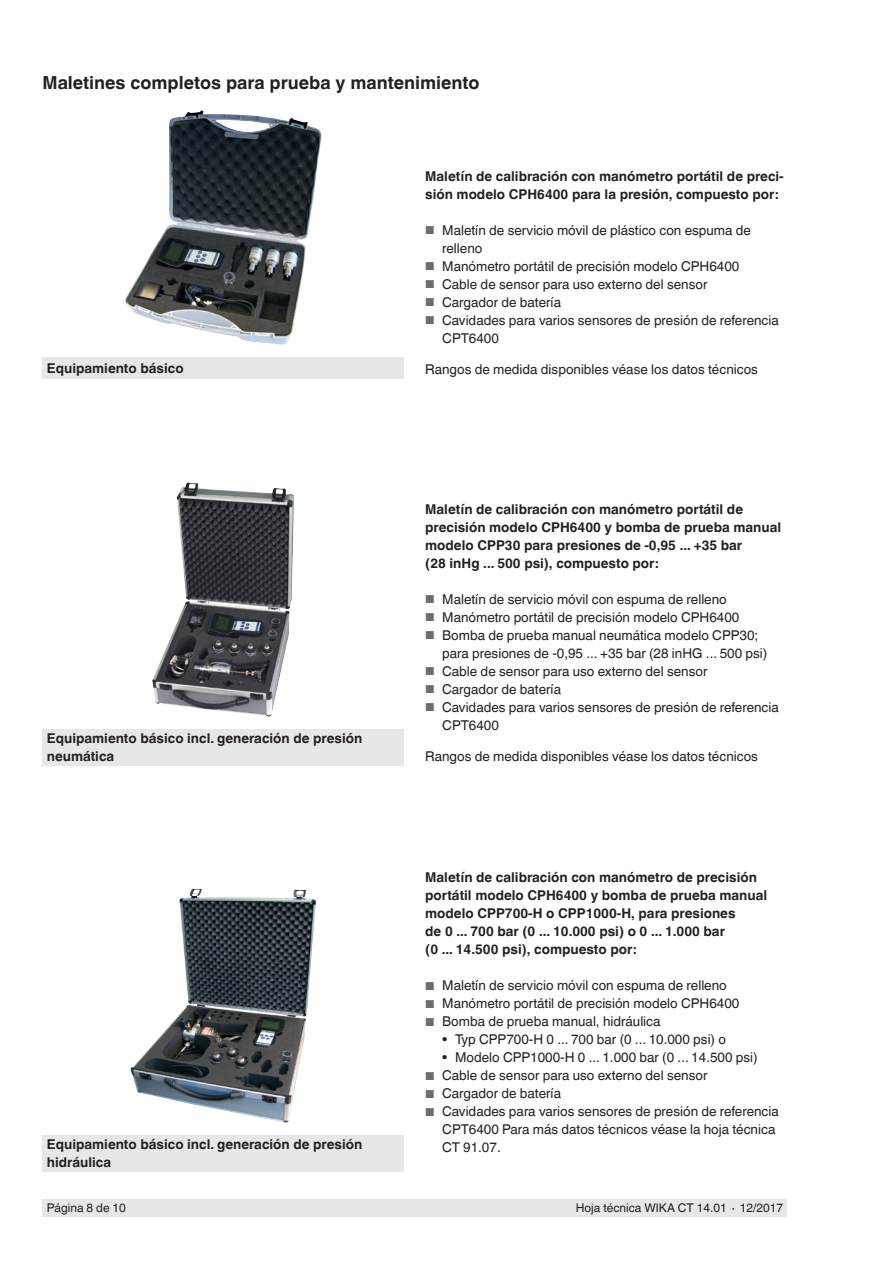
<style>
.page{position:relative;width:893px;height:1263px;background:#fff}
.page>*{position:absolute;margin:0;border:0;box-sizing:border-box;transform-origin:0 0}
.t1{font:700 18px "Helvetica World";color:#231f20}
.t2{font:13.5px/18px "Helvetica World";color:#231f20}
.t3{font:700 13.5px/18px "Helvetica World";color:#231f20}
.t4{font:12px "Helvetica World";color:#231f20}
.s1{font-size:11.55px;color:#6c6d70}
</style>
<div class="page">
<div style="left:43px;top:1199px;width:744px;height:17px;background:#e6e7e9"></div>
<div style="left:43px;top:357px;width:361px;height:21px;background:#e6e7e9"></div>
<img style="left:125px;top:111px;width:196px;height:233px">
<div style="left:43px;top:729px;width:361px;height:36px;background:#e6e7e9"></div>
<img style="left:152px;top:483px;width:142px;height:233px">
<div style="left:43px;top:1135px;width:361px;height:36px;background:#e6e7e9"></div>
<img style="left:130px;top:889px;width:186px;height:234px">
<h1 class="t1" style="left:43px;top:73px;width:438px">Maletines completos para prueba y mantenimiento</h1>
<p class="t3" style="left:47px;top:359px;width:138px">Equipamiento básico</p>
<p class="t3" style="left:47px;top:729px;width:317px">Equipamiento básico incl. generación de presión neumática</p>
<p class="t3" style="left:47px;top:1136px;width:317px">Equipamiento básico incl. generación de presión hidráulica</p>
<p class="t3" style="left:425px;top:167px;width:360px">Maletín de calibración con manómetro portátil de preci&shy;sión modelo CPH6400 para la presión, compuesto por:</p>
<p class="t2" style="left:442px;top:221px;width:310px;text-indent:-17px"><span class="s1">■</span> Maletín de servicio móvil de plástico con espuma de relleno</p>
<p class="t2" style="left:425px;top:257px;width:316px"><span class="s1">■</span> Manómetro portátil de precisión modelo CPH6400</p>
<p class="t2" style="left:425px;top:275px;width:284px"><span class="s1">■</span> Cable de sensor para uso externo del sensor</p>
<p class="t2" style="left:425px;top:293px;width:137px"><span class="s1">■</span> Cargador de batería</p>
<p class="t2" style="left:442px;top:311px;width:338px;text-indent:-17px"><span class="s1">■</span> Cavidades para varios sensores de presión de referencia<br>CPT6400</p>
<p class="t2" style="left:425px;top:361px;width:334px">Rangos de medida disponibles véase los datos técnicos</p>
<p class="t3" style="left:425px;top:500px;width:357px">Maletín de calibración con manómetro portátil de precisión modelo CPH6400 y bomba de prueba manual modelo CPP30 para presiones de -0,95 ... +35 bar<br>(28 inHg ... 500 psi), compuesto por:</p>
<p class="t2" style="left:425px;top:590px;width:303px"><span class="s1">■</span> Maletín de servicio móvil con espuma de relleno</p>
<p class="t2" style="left:425px;top:608px;width:316px"><span class="s1">■</span> Manómetro portátil de precisión modelo CPH6400</p>
<p class="t2" style="left:442px;top:626px;width:327px;text-indent:-17px"><span class="s1">■</span> Bomba de prueba manual neumática modelo CPP30; para presiones de -0,95 ... +35 bar (28 inHG ... 500 psi)</p>
<p class="t2" style="left:425px;top:662px;width:284px"><span class="s1">■</span> Cable de sensor para uso externo del sensor</p>
<p class="t2" style="left:425px;top:680px;width:137px"><span class="s1">■</span> Cargador de batería</p>
<p class="t2" style="left:442px;top:698px;width:338px;text-indent:-17px"><span class="s1">■</span> Cavidades para varios sensores de presión de referencia<br>CPT6400</p>
<p class="t2" style="left:425px;top:747px;width:334px">Rangos de medida disponibles véase los datos técnicos</p>
<p class="t3" style="left:425px;top:869px;width:344px">Maletín de calibración con manómetro de precisión portátil modelo CPH6400 y bomba de prueba manual modelo CPP700-H o CPP1000-H, para presiones<br>de 0 ... 700 bar (0 ... 10.000 psi) o 0 ... 1.000 bar<br>(0 ... 14.500 psi), compuesto por:</p>
<p class="t2" style="left:425px;top:977px;width:303px"><span class="s1">■</span> Maletín de servicio móvil con espuma de relleno</p>
<p class="t2" style="left:425px;top:995px;width:316px"><span class="s1">■</span> Manómetro portátil de precisión modelo CPH6400</p>
<p class="t2" style="left:425px;top:1013px;width:237px"><span class="s1">■</span> Bomba de prueba manual, hidráulica</p>
<p class="t2" style="left:442px;top:1031px;width:285px">• Typ CPP700-H 0 ... 700 bar (0 ... 10.000 psi) o</p>
<p class="t2" style="left:442px;top:1049px;width:317px">• Modelo CPP1000-H 0 ... 1.000 bar (0 ... 14.500 psi)</p>
<p class="t2" style="left:425px;top:1067px;width:284px"><span class="s1">■</span> Cable de sensor para uso externo del sensor</p>
<p class="t2" style="left:425px;top:1085px;width:137px"><span class="s1">■</span> Cargador de batería</p>
<p class="t2" style="left:442px;top:1103px;width:338px;text-indent:-17px"><span class="s1">■</span> Cavidades para varios sensores de presión de referencia<br>CPT6400 Para más datos técnicos véase la hoja técnica<br>CT 91.07.</p>
<p class="t4" style="left:47px;top:1201px;width:81px">Página 8 de 10</p>
<p class="t4" style="left:576px;top:1201px;width:209px">Hoja técnica WIKA CT 14.01 ∙ 12/2017</p>
</div>
